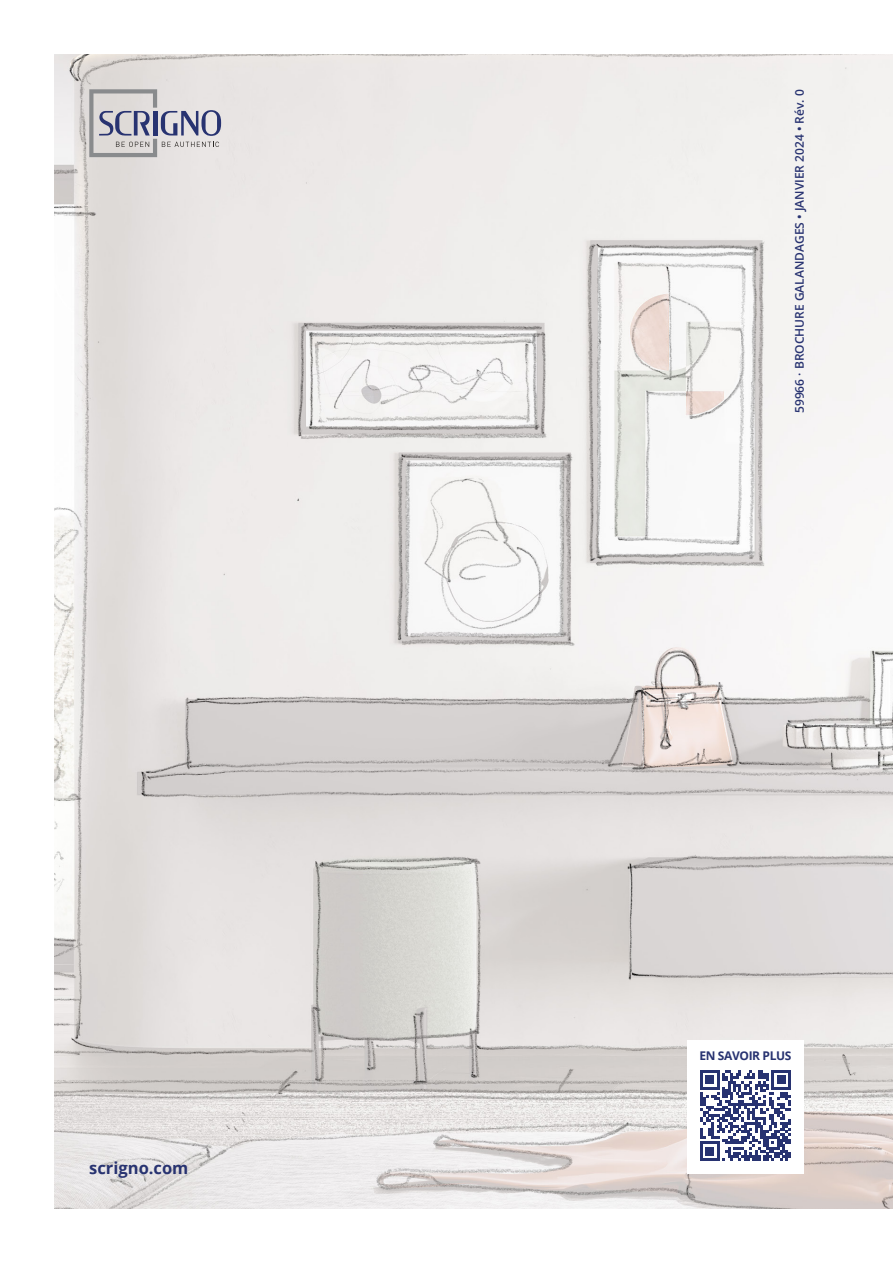
<style>
.page{position:relative;width:893px;height:1263px;background:#fff}
.page>*{position:absolute;margin:0;border:0;box-sizing:border-box;transform-origin:0 0}
.t1{font:700 16.5px "Open Sans";color:#283371}
.t2{font:600 12px "Open Sans";color:#283371}
.t3{font:700 12px "Open Sans";letter-spacing:-.03em;color:#283371}
</style>
<div class="page">
<img style="left:54px;top:54px;width:839px;height:1155px">
<div style="left:687px;top:1040px;width:117px;height:134px;background:#fff"></div>
<svg style="left:89px;top:89px;width:132px;height:68px;background:#bebdc4"></svg>
<svg style="left:700px;top:1070px;width:91px;height:91px"></svg>
<div style="left:700px;top:1070px;width:19px;height:19px;background:#283371"></div>
<svg style="left:703px;top:1073px;width:14px;height:14px"></svg>
<div style="left:771px;top:1070px;width:20px;height:19px;background:#283371"></div>
<svg style="left:774px;top:1073px;width:14px;height:14px"></svg>
<div style="left:706px;top:1076px;width:8px;height:8px;background:#283371"></div>
<div style="left:777px;top:1076px;width:8px;height:8px;background:#283371"></div>
<div style="left:700px;top:1141px;width:19px;height:20px;background:#283371"></div>
<svg style="left:703px;top:1144px;width:14px;height:14px"></svg>
<div style="left:706px;top:1147px;width:8px;height:8px;background:#283371"></div>
<h1 class="t1" style="left:89px;top:1156px;width:101px">scrigno.com</h1>
<p class="t2" style="left:791px;top:413px;width:325px;rotate:-90deg">59966 · BROCHURE GALANDAGES • JANVIER 2024 • Rév. 0</p>
<p class="t3" style="left:699px;top:1047px;width:94px">EN SAVOIR PLUS</p>
</div>
